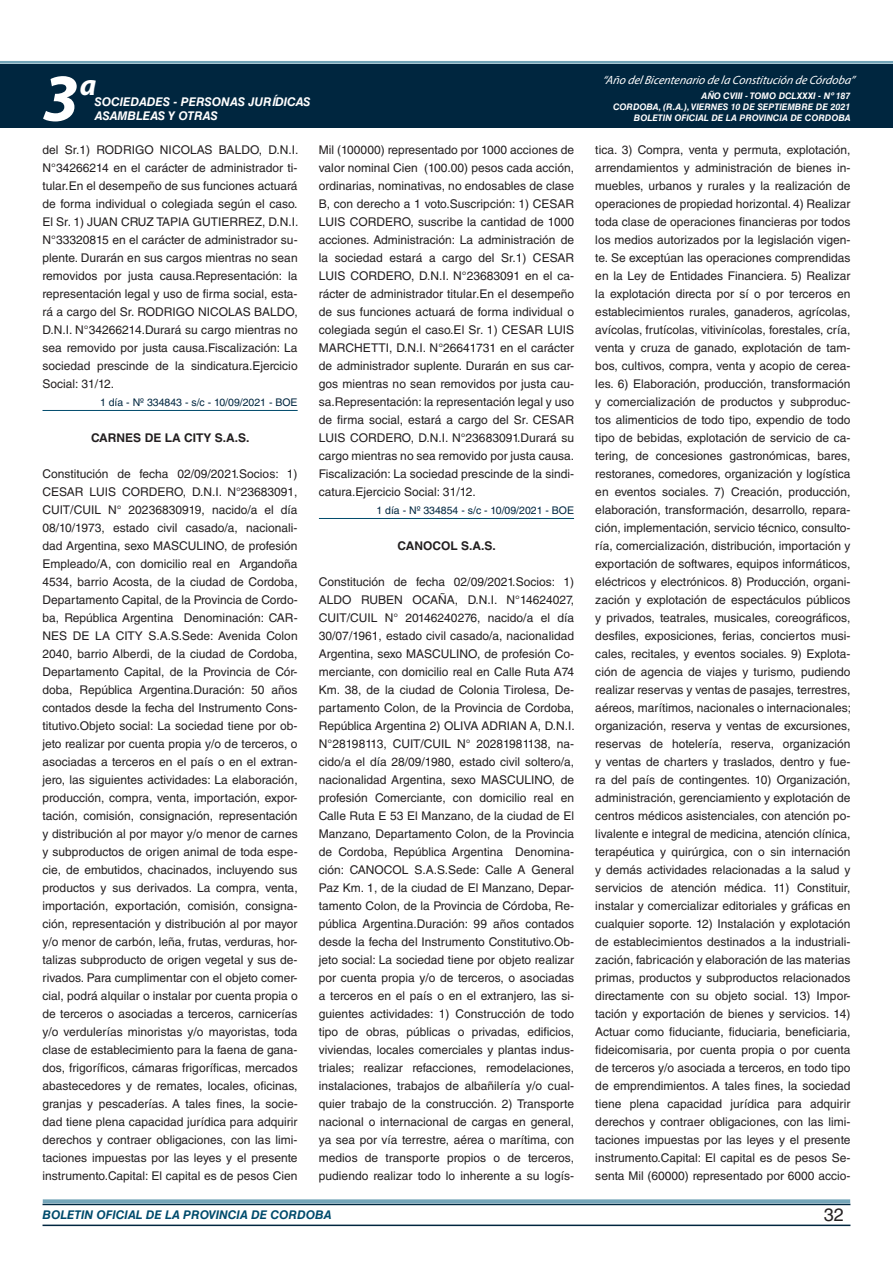
<style>
.page{position:relative;width:893px;height:1263px;background:#fff}
.page>*{position:absolute;margin:0;border:0;box-sizing:border-box;transform-origin:0 0}
.t1{font:italic 700 67.5px "Myriad Pro";color:#fff}
.t2{font:italic 700 30px "Myriad Pro";color:#fff}
.t3{font:18px "Helvetica LT Std";color:#231f20}
.t4{font:12px/18px "Helvetica LT Std";color:#231f20;text-align:justify}
.t5{font:italic 12px "Myriad Pro";color:#fff}
.t6{font:italic 700 12px "Helvetica LT Std";color:#fff}
.t7{font:italic 700 12px "Helvetica LT Std";color:#004b6c}
.t8{font:700 12px "Helvetica LT Std";color:#231f20}
.t9{font:10.5px "Helvetica LT Std";color:#00263f}
.t10{font:italic 700 9px/10.8px "Helvetica LT Std";color:#fff;text-align:right}
</style>
<div class="page">
<div style="left:0;top:61px;width:893px;height:6px;background:#fff;opacity:.75"></div>
<div style="left:0;top:64px;width:893px;height:64px;background:#00263f"></div>
<hr style="left:43px;top:1224px;width:807px;height:2px;background:#00263f">
<div style="left:42px;top:1198px;width:809px;height:8px;background:#fff;opacity:.75"></div>
<hr style="left:43px;top:410px;width:255px;height:1px;background:#004b6c">
<hr style="left:319px;top:518px;width:255px;height:1px;background:#004b6c">
<h1 class="t1" style="left:43px;top:54px;width:38px">3</h1>
<h2 class="t2" style="left:80px;top:66px;width:18px">a</h2>
<p class="t6" style="left:95px;top:94px;width:217px">SOCIEDADES - PERSONAS JURÍDICAS</p>
<p class="t6" style="left:95px;top:109px;width:125px">ASAMBLEAS Y OTRAS</p>
<p class="t5" style="left:603px;top:72px;width:254px">“Año delBicentenario de la Constitución de Córdoba”</p>
<p class="t10" style="left:613px;top:91px;width:239px">AÑO CVIII - TOMO DCLXXXI - Nº 187<br>CORDOBA, (R.A.), VIERNES 10 DE SEPTIEMBRE DE 2021<br>BOLETIN OFICIAL DE LA PROVINCIA DE CORDOBA</p>
<p class="t4" style="left:43px;top:141px;width:257px">del Sr.1) RODRIGO NICOLAS BALDO, D.N.I.<br>N°34266214 en el carácter de administrador ti&shy;tular.En el desempeño de sus funciones actuará de forma individual o colegiada según el caso.<br>El Sr. 1) JUAN CRUZ TAPIA GUTIERREZ, D.N.I.<br>N°33320815 en el carácter de administrador su&shy;plente. Durarán en sus cargos mientras no sean removidos por justa causa.Representación: la representación legal y uso de firma social, esta&shy;rá a cargo del Sr. RODRIGO NICOLAS BALDO, D.N.I. N°34266214.Durará su cargo mientras no sea removido por justa causa.Fiscalización: La sociedad prescinde de la sindicatura.Ejercicio Social: 31/12.</p>
<p class="t9" style="left:100px;top:396px;width:199px">1 día - Nº 334843 - s/c - 10/09/2021 - BOE</p>
<p class="t8" style="left:91px;top:430px;width:160px">CARNES DE LA CITY S.A.S.</p>
<p class="t4" style="left:43px;top:465px;width:257px">Constitución de fecha 02/09/2021.Socios: 1)<br>CESAR LUIS CORDERO, D.N.I. N°23683091, CUIT/CUIL N° 20236830919, nacido/a el día 08/10/1973, estado civil casado/a, nacionali&shy;dad Argentina, sexo MASCULINO, de profesión Empleado/A, con domicilio real en Argandoña 4534, barrio Acosta, de la ciudad de Cordoba, Departamento Capital, de la Provincia de Cordo&shy;ba, República Argentina Denominación: CAR-NES DE LA CITY S.A.S.Sede: Avenida Colon 2040, barrio Alberdi, de la ciudad de Cordoba, Departamento Capital, de la Provincia de Cór&shy;doba, República Argentina.Duración: 50 años contados desde la fecha del Instrumento Cons&shy;titutivo.Objeto social: La sociedad tiene por ob&shy;jeto realizar por cuenta propia y/o de terceros, o asociadas a terceros en el país o en el extran&shy;jero, las siguientes actividades: La elaboración, producción, compra, venta, importación, expor&shy;tación, comisión, consignación, representación y distribución al por mayor y/o menor de carnes y subproductos de origen animal de toda espe&shy;cie, de embutidos, chacinados, incluyendo sus productos y sus derivados. La compra, venta, importación, exportación, comisión, consigna&shy;ción, representación y distribución al por mayor y/o menor de carbón, leña, frutas, verduras, hor&shy;talizas subproducto de origen vegetal y sus de&shy;rivados. Para cumplimentar con el objeto comer&shy;cial, podrá alquilar o instalar por cuenta propia o de terceros o asociadas a terceros, carnicerías y/o verdulerías minoristas y/o mayoristas, toda clase de establecimiento para la faena de gana&shy;dos, frigoríficos, cámaras frigoríficas, mercados abastecedores y de remates, locales, oficinas, granjas y pescaderías. A tales fines, la socie&shy;dad tiene plena capacidad jurídica para adquirir derechos y contraer obligaciones, con las limi&shy;taciones impuestas por las leyes y el presente instrumento.Capital: El capital es de pesos Cien</p>
<p class="t4" style="left:319px;top:141px;width:257px">Mil (100000) representado por 1000 acciones de valor nominal Cien (100.00) pesos cada acción, ordinarias, nominativas, no endosables de clase B, con derecho a 1 voto.Suscripción: 1) CESAR LUIS CORDERO, suscribe la cantidad de 1000 acciones. Administración: La administración de la sociedad estará a cargo del Sr.1) CESAR LUIS CORDERO, D.N.I. N°23683091 en el ca&shy;rácter de administrador titular.En el desempeño de sus funciones actuará de forma individual o colegiada según el caso.El Sr. 1) CESAR LUIS MARCHETTI, D.N.I. N°26641731 en el carácter de administrador suplente. Durarán en sus car&shy;gos mientras no sean removidos por justa cau&shy;sa.Representación: la representación legal y uso de firma social, estará a cargo del Sr. CESAR LUIS CORDERO, D.N.I. N°23683091.Durará su cargo mientras no sea removido por justa causa.<br>Fiscalización: La sociedad prescinde de la sindi&shy;catura.Ejercicio Social: 31/12.</p>
<p class="t9" style="left:376px;top:504px;width:199px">1 día - Nº 334854 - s/c - 10/09/2021 - BOE</p>
<p class="t8" style="left:398px;top:538px;width:100px">CANOCOL S.A.S.</p>
<p class="t4" style="left:319px;top:573px;width:257px">Constitución de fecha 02/09/2021.Socios: 1)<br>ALDO RUBEN OCAÑA, D.N.I. N°14624027, CUIT/CUIL N° 20146240276, nacido/a el día 30/07/1961, estado civil casado/a, nacionalidad Argentina, sexo MASCULINO, de profesión Co&shy;merciante, con domicilio real en Calle Ruta A74<br>Km. 38, de la ciudad de Colonia Tirolesa, De&shy;partamento Colon, de la Provincia de Cordoba, República Argentina 2) OLIVA ADRIAN A, D.N.I.<br>N°28198113, CUIT/CUIL N° 20281981138, na&shy;cido/a el día 28/09/1980, estado civil soltero/a, nacionalidad Argentina, sexo MASCULINO, de profesión Comerciante, con domicilio real en Calle Ruta E 53 El Manzano, de la ciudad de El Manzano, Departamento Colon, de la Provincia de Cordoba, República Argentina Denomina&shy;ción: CANOCOL S.A.S.Sede: Calle A General Paz Km. 1, de la ciudad de El Manzano, Depar&shy;tamento Colon, de la Provincia de Córdoba, Re&shy;pública Argentina.Duración: 99 años contados desde la fecha del Instrumento Constitutivo.Ob&shy;jeto social: La sociedad tiene por objeto realizar por cuenta propia y/o de terceros, o asociadas a terceros en el país o en el extranjero, las si&shy;guientes actividades: 1) Construcción de todo tipo de obras, públicas o privadas, edificios, viviendas, locales comerciales y plantas indus&shy;triales; realizar refacciones, remodelaciones, instalaciones, trabajos de albañilería y/o cual&shy;quier trabajo de la construcción. 2) Transporte nacional o internacional de cargas en general, ya sea por vía terrestre, aérea o marítima, con medios de transporte propios o de terceros, pudiendo realizar todo lo inherente a su logís-</p>
<p class="t4" style="left:595px;top:141px;width:257px">tica. 3) Compra, venta y permuta, explotación, arrendamientos y administración de bienes in&shy;muebles, urbanos y rurales y la realización de operaciones de propiedad horizontal. 4) Realizar toda clase de operaciones financieras por todos los medios autorizados por la legislación vigen&shy;te. Se exceptúan las operaciones comprendidas en la Ley de Entidades Financiera. 5) Realizar la explotación directa por sí o por terceros en establecimientos rurales, ganaderos, agrícolas, avícolas, frutícolas, vitivinícolas, forestales, cría, venta y cruza de ganado, explotación de tam&shy;bos, cultivos, compra, venta y acopio de cerea&shy;les. 6) Elaboración, producción, transformación y comercialización de productos y subproduc&shy;tos alimenticios de todo tipo, expendio de todo tipo de bebidas, explotación de servicio de ca&shy;tering, de concesiones gastronómicas, bares, restoranes, comedores, organización y logística en eventos sociales. 7) Creación, producción, elaboración, transformación, desarrollo, repara&shy;ción, implementación, servicio técnico, consulto&shy;ría, comercialización, distribución, importación y exportación de softwares, equipos informáticos, eléctricos y electrónicos. 8) Producción, organi&shy;zación y explotación de espectáculos públicos y privados, teatrales, musicales, coreográficos, desfiles, exposiciones, ferias, conciertos musi&shy;cales, recitales, y eventos sociales. 9) Explota&shy;ción de agencia de viajes y turismo, pudiendo realizar reservas y ventas de pasajes, terrestres, aéreos, marítimos, nacionales o internacionales; organización, reserva y ventas de excursiones, reservas de hotelería, reserva, organización y ventas de charters y traslados, dentro y fue&shy;ra del país de contingentes. 10) Organización, administración, gerenciamiento y explotación de centros médicos asistenciales, con atención po&shy;livalente e integral de medicina, atención clínica, terapéutica y quirúrgica, con o sin internación y demás actividades relacionadas a la salud y servicios de atención médica. 11) Constituir, instalar y comercializar editoriales y gráficas en cualquier soporte. 12) Instalación y explotación de establecimientos destinados a la industriali&shy;zación, fabricación y elaboración de las materias primas, productos y subproductos relacionados directamente con su objeto social. 13) Impor&shy;tación y exportación de bienes y servicios. 14)<br>Actuar como fiduciante, fiduciaria, beneficiaria, fideicomisaria, por cuenta propia o por cuenta de terceros y/o asociada a terceros, en todo tipo de emprendimientos. A tales fines, la sociedad tiene plena capacidad jurídica para adquirir derechos y contraer obligaciones, con las limi&shy;taciones impuestas por las leyes y el presente instrumento.Capital: El capital es de pesos Se&shy;senta Mil (60000) representado por 6000 accio-</p>
<p class="t7" style="left:43px;top:1208px;width:290px">BOLETIN OFICIAL DE LA PROVINCIA DE CORDOBA</p>
<h3 class="t3" style="left:824px;top:1204px;width:22px">32</h3>
</div>
